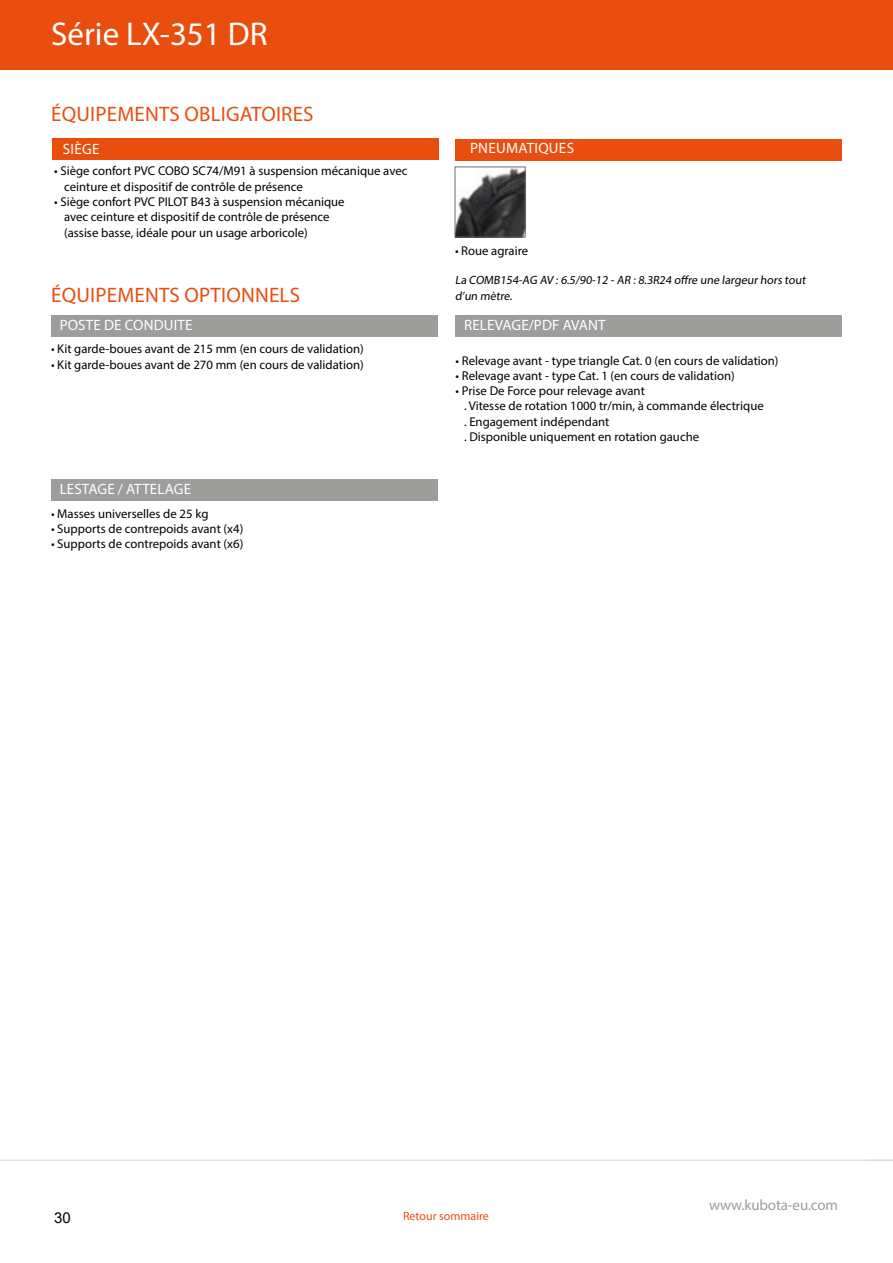
<style>
.page{position:relative;width:893px;height:1263px;background:#fff}
.page>*{position:absolute;margin:0;border:0;box-sizing:border-box;transform-origin:0 0}
.t1{font:33px "Myriad Pro";color:#fff}
.t2{font:21px "Myriad Pro";letter-spacing:.01em;color:#e94e0f}
.t3{font:15px "Myriad Pro";letter-spacing:.01em;color:#fff}
.t4{font:15px "Myriad Pro";letter-spacing:-.01em;color:#9d9d9c}
.t5{font:15px "Arial";color:#000}
.t6{font:12.75px/15.3px "Myriad Pro";color:#000}
.t7{font:12px/15.3px "Myriad Pro";color:#000}
.t8{font:12px "Myriad Pro";color:#e74e12}
</style>
<div class="page">
<hr style="left:0;top:1160px;width:893px;height:1px;background:#dadada">
<div style="left:0;top:0;width:893px;height:69px;background:#e94e0f"></div>
<div style="left:51px;top:315px;width:386px;height:21px;background:#9d9d9c"></div>
<div style="left:456px;top:315px;width:386px;height:21px;background:#9d9d9c"></div>
<div style="left:51px;top:479px;width:386px;height:22px;background:#9d9d9c"></div>
<div style="left:455px;top:139px;width:386px;height:21px;background:#e94e0f"></div>
<img style="left:457px;top:169px;width:66px;height:66px">
<div style="left:455px;top:167px;width:70px;height:70px;border:1px solid #706f6f"></div>
<div style="left:52px;top:139px;width:386px;height:21px;background:#e94e0f"></div>
<h1 class="t1" style="left:51px;top:13px;width:218px">Série LX-351 DR</h1>
<h2 class="t2" style="left:51px;top:101px;width:264px">ÉQUIPEMENTS OBLIGATOIRES</h2>
<p class="t3" style="left:63px;top:139px;width:38px">SIÈGE</p>
<p class="t6" style="left:64px;top:163px;width:345px;text-indent:-10px">• Siège confort PVC COBO SC74/M91 à suspension mécanique avec ceinture et dispositif de contrôle de présence</p>
<p class="t6" style="left:64px;top:194px;width:282px;text-indent:-10px">• Siège confort PVC PILOT B43 à suspension mécanique avec ceinture et dispositif de contrôle de présence (assise basse, idéale pour un usage arboricole)</p>
<h2 class="t2" style="left:51px;top:282px;width:250px">ÉQUIPEMENTS OPTIONNELS</h2>
<p class="t3" style="left:60px;top:315px;width:134px">POSTE DE CONDUITE</p>
<p class="t6" style="left:51px;top:341px;width:314px">• Kit garde-boues avant de 215 mm (en cours de validation)</p>
<p class="t6" style="left:51px;top:357px;width:314px">• Kit garde-boues avant de 270 mm (en cours de validation)</p>
<p class="t3" style="left:60px;top:480px;width:133px">LESTAGE / ATTELAGE</p>
<p class="t6" style="left:51px;top:505px;width:159px">• Masses universelles de 25 kg</p>
<p class="t6" style="left:51px;top:521px;width:194px">• Supports de contrepoids avant (x4)</p>
<p class="t6" style="left:51px;top:536px;width:194px">• Supports de contrepoids avant (x6)</p>
<p class="t3" style="left:470px;top:139px;width:106px">PNEUMATIQUES</p>
<p class="t6" style="left:455px;top:243px;width:75px">• Roue agraire</p>
<p class="t7" style="left:455px;top:272px;width:354px">La COMB154-AG AV : 6.5/90-12 - AR : 8.3R24 offre une largeur hors tout d’un mètre.</p>
<p class="t3" style="left:464px;top:315px;width:143px">RELEVAGE/PDF AVANT</p>
<p class="t6" style="left:455px;top:352px;width:325px">• Relevage avant - type triangle Cat. 0 (en cours de validation)</p>
<p class="t6" style="left:455px;top:368px;width:281px">• Relevage avant - type Cat. 1 (en cours de validation)</p>
<p class="t6" style="left:464px;top:383px;width:301px;text-indent:-9px">• Prise De Force pour relevage avant<br>. Vitesse de rotation 1000 tr/min, à commande électrique . Engagement indépendant<br>. Disponible uniquement en rotation gauche</p>
<p class="t5" style="left:54px;top:1207px;width:18px">30</p>
<p class="t8" style="left:403px;top:1209px;width:87px">Retour sommaire</p>
<p class="t4" style="left:709px;top:1195px;width:130px">www.kubota-eu.com</p>
</div>
